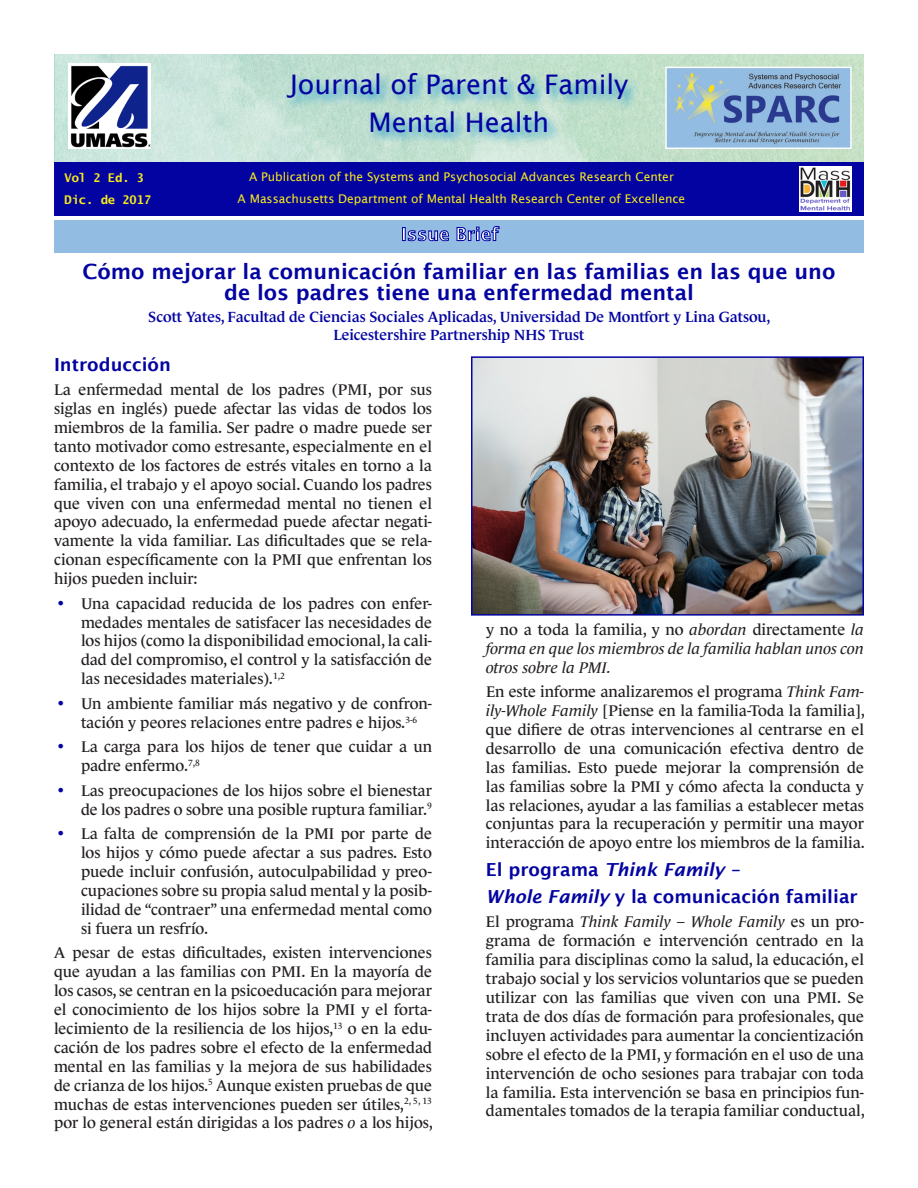
<style>
.page{position:relative;width:918px;height:1188px;background:#fff}
.page>*{position:absolute;margin:0;border:0;box-sizing:border-box;transform-origin:0 0}
.t1{font:27px "Lucida Sans";color:#0303a1}
.t2{font:600 21px/21px "Lucida Sans";color:#0303a1;text-align:center}
.t3{font:600 18px "Lucida Sans";color:#0303a1}
.t4{font:italic 600 18px "Lucida Sans";color:#0303a1}
.t5{font:600 18px "Lucida Sans";color:#fff}
.t6{font:15.75px/18.9px "Le Monde Journal Std";color:#231f20;text-align:justify}
.t7{font:italic 15.75px/18.9px "Le Monde Journal Std";color:#231f20;text-align:justify}
.t8{font:600 15px/18px "Le Monde Journal Std";color:#0303a1;text-align:center}
.t9{font:12px "Lucida Sans";color:#f7ea1c}
.t10{font:700 12px "Lucida Sans Typewriter";color:#f7ea1c}
.s1{font-family:"Lucida Sans";font-weight:600;font-size:21px;color:#0303a1}
.s2{font-style:italic}
.s3{font-style:normal}
</style>
<div class="page">
<img style="left:54px;top:54px;width:810px;height:108px">
<div style="left:54px;top:220px;width:810px;height:33px;background:#93bce2"></div>
<div style="left:284px;top:71px;width:356px;height:74px;background:#038ed1;opacity:.75"></div>
<img style="left:68px;top:63px;width:83px;height:85px">
<img style="left:667px;top:69px;width:183px;height:78px">
<div style="left:665px;top:67px;width:187px;height:82px;border:1px solid #fff"></div>
<div style="left:54px;top:162px;width:810px;height:54px;background:#0303a1"></div>
<img style="left:800px;top:166px;width:52px;height:46px">
<svg style="left:403px;top:228px;width:46px;height:14px"></svg>
<svg style="left:456px;top:226px;width:44px;height:16px"></svg>
<img style="left:474px;top:359px;width:387px;height:254px">
<div style="left:471px;top:356px;width:393px;height:260px;border:2px solid #0303a1"></div>
<p class="t10" style="left:64px;top:171px;width:81px">Vol 2 Ed. 3</p>
<p class="t10" style="left:64px;top:193px;width:88px">Dic. de 2017</p>
<p class="t1" style="left:290px;top:69px;width:340px">Journal of Parent &amp; Family</p>
<p class="t1" style="left:369px;top:107px;width:182px">Mental Health</p>
<p class="t9" style="left:249px;top:169px;width:426px">A Publication of the Systems and Psychosocial Advances Research Center</p>
<p class="t9" style="left:238px;top:192px;width:449px">A Massachusetts Department of Mental Health Research Center of Excellence</p>
<p class="t5" style="left:401px;top:224px;width:99px">Issue Brief</p>
<p class="t2" style="left:83px;top:261px;width:754px">Cómo mejorar la comunicación familiar en las familias en las que uno de los padres tiene una enfermedad mental</p>
<p class="t8" style="left:148px;top:308px;width:624px">Scott Yates, Facultad de Ciencias Sociales Aplicadas, Universidad De Montfort y Lina Gatsou,<br>Leicestershire Partnership NHS Trust</p>
<p class="t3" style="left:54px;top:354px;width:118px">Introducción</p>
<p class="t6" style="left:54px;top:380px;width:380px">La enfermedad mental de los padres (PMI, por sus siglas en inglés) puede afectar las vidas de todos los miembros de la familia. Ser padre o madre puede ser tanto motivador como estresante, especialmente en el contexto de los factores de estrés vitales en torno a la familia, el trabajo y el apoyo social. Cuando los padres que viven con una enfermedad mental no tienen el apoyo adecuado, la enfermedad puede afectar negati&shy;vamente la vida familiar. Las dificultades que se rela&shy;cionan específicamente con la PMI que enfrentan los hijos pueden incluir:</p>
<p class="t6" style="left:81px;top:594px;width:353px;text-indent:-27px"><span class="s1">•</span> Una capacidad reducida de los padres con enfer&shy;medades mentales de satisfacer las necesidades de los hijos (como la disponibilidad emocional, la cali&shy;dad del compromiso, el control y la satisfacción de las necesidades materiales).<sup>1,2</sup></p>
<p class="t6" style="left:81px;top:694px;width:353px;text-indent:-27px"><span class="s1">•</span> Un ambiente familiar más negativo y de confron&shy;tación y peores relaciones entre padres e hijos.<sup>3-6</sup></p>
<p class="t6" style="left:81px;top:737px;width:353px;text-indent:-27px"><span class="s1">•</span> La carga para los hijos de tener que cuidar a un padre enfermo.<sup>7,8</sup></p>
<p class="t6" style="left:54px;top:781px;width:380px;text-align:right"><span class="s1">•</span> Las preocupaciones de los hijos sobre el bienestar de los padres o sobre una posible ruptura familiar.<sup>9</sup></p>
<p class="t6" style="left:81px;top:824px;width:353px;text-indent:-27px"><span class="s1">•</span> La falta de comprensión de la PMI por parte de los hijos y cómo puede afectar a sus padres. Esto puede incluir confusión, autoculpabilidad y preo&shy;cupaciones sobre su propia salud mental y la posib&shy;ilidad de “contraer” una enfermedad mental como si fuera un resfrío.</p>
<p class="t6" style="left:54px;top:943px;width:380px">A pesar de estas dificultades, existen intervenciones que ayudan a las familias con PMI. En la mayoría de los casos, se centran en la psicoeducación para mejorar el conocimiento de los hijos sobre la PMI y el forta&shy;lecimiento de la resiliencia de los hijos,<sup>13</sup> o en la edu&shy;cación de los padres sobre el efecto de la enfermedad mental en las familias y la mejora de sus habilidades de crianza de los hijos.<sup>5</sup> Aunque existen pruebas de que muchas de estas intervenciones pueden ser útiles,<sup>2,</sup> <sup>5,</sup> <sup>13 </sup>por lo general están dirigidas a los padres <span class="s2">o</span> a los hijos,</p>
<p class="t7" style="left:486px;top:620px;width:379px"><span class="s3">y no a toda la familia, y no</span> abordan <span class="s3">directamente</span> la forma en que los miembros de la familia hablan unos con otros sobre la PMI.</p>
<p class="t6" style="left:486px;top:682px;width:380px">En este informe analizaremos el programa <span class="s2">Think Fam&shy;ily-Whole Family</span> [Piense en la familia-Toda la familia], que difiere de otras intervenciones al centrarse en el desarrollo de una comunicación efectiva dentro de las familias. Esto puede mejorar la comprensión de las familias sobre la PMI y cómo afecta la conducta y las relaciones, ayudar a las familias a establecer metas conjuntas para la recuperación y permitir una mayor interacción de apoyo entre los miembros de la familia.</p>
<p class="t4" style="left:486px;top:859px;width:255px"><span class="s3">El programa</span> Think Family –</p>
<p class="t3" style="left:486px;top:886px;width:373px"><span class="s2">Whole Family</span> y la comunicación familiar</p>
<p class="t6" style="left:486px;top:913px;width:380px">El programa <span class="s2">Think Family – Whole Family</span> es un pro&shy;grama de formación e intervención centrado en la familia para disciplinas como la salud, la educación, el trabajo social y los servicios voluntarios que se pueden utilizar con las familias que viven con una PMI. Se trata de dos días de formación para profesionales, que incluyen actividades para aumentar la concientización sobre el efecto de la PMI, y formación en el uso de una intervención de ocho sesiones para trabajar con toda la familia. Esta intervención se basa en principios fun&shy;damentales tomados de la terapia familiar conductual,</p>
</div>
